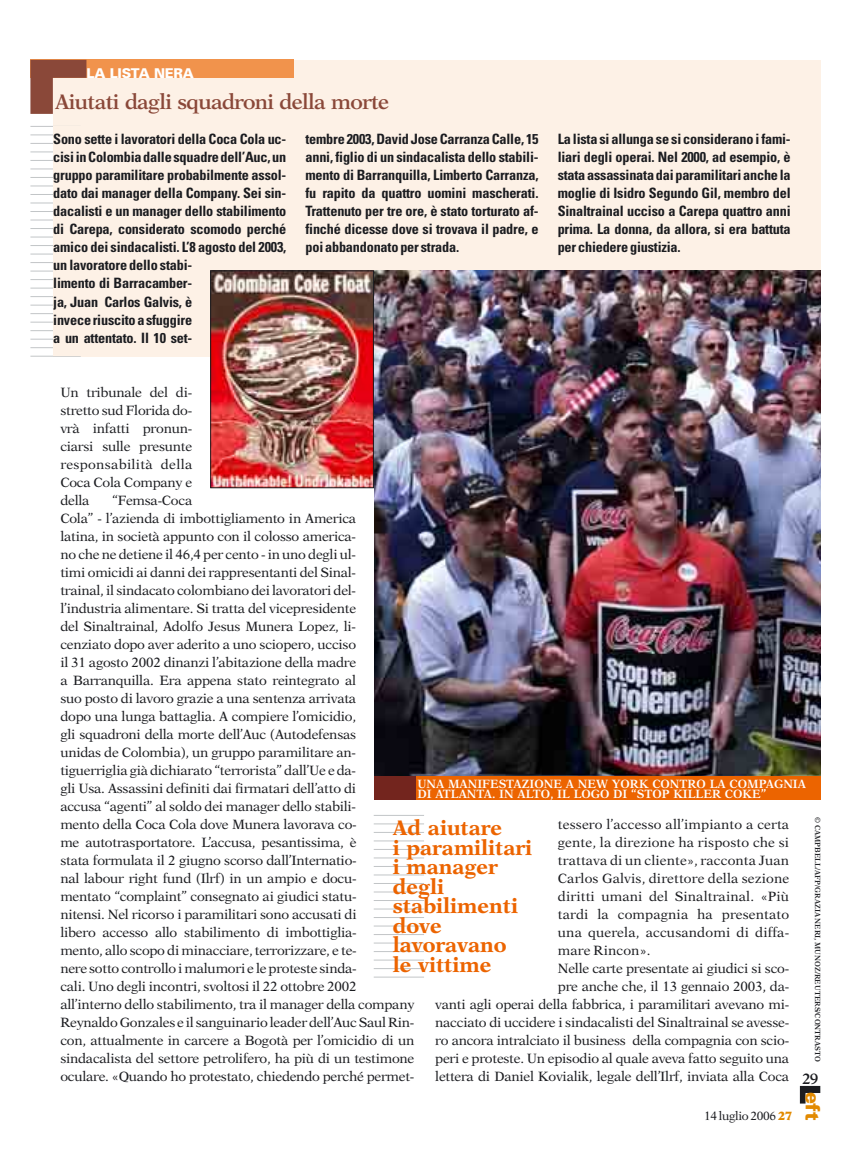
<style>
.page{position:relative;width:851px;height:1149px;background:#fff}
.page>*{position:absolute;margin:0;border:0;box-sizing:border-box;transform-origin:0 0}
.t1{font:700 21px/19.5px "New Aster";color:#ec6400}
.t2{font:600 21px "New Aster";letter-spacing:-.03em;color:#8a4839}
.t3{font:900 19.65px "Univers";color:#e28a00}
.t4{font:600 15px "New Aster";color:#1b1c20}
.t5{font:700 condensed 14.25px/18px "Univers";letter-spacing:-.015em;color:#1b1c20;text-align:justify}
.t6{font:13.5px/18px "New Aster";letter-spacing:-.015em;color:#1b1c20;text-align:justify}
.t7{font:13.5px "New Aster";letter-spacing:.01em;color:#1b1c20}
.t8{font:900 13.5px "Univers";letter-spacing:-.02em;color:#fff}
.t9{font:600 12px/10.5px "New Aster";color:#fff}
.t10{font:12px "New Aster";letter-spacing:-.03em;color:#1b1c20}
.t11{font:600 7.5px "New Aster";color:#1b1c20}
.s1{font-weight:900;color:#e28a00}
</style>
<div class="page">
<img style="left:30px;top:59px;width:791px;height:1045px">
<p class="t8" style="left:87px;top:68px;width:109px">LA LISTA NERA</p>
<h1 class="t2" style="left:55px;top:93px;width:335px">Aiutati dagli squadroni della morte</h1>
<p class="t5" style="left:53px;top:132px;width:234px;text-align:left">Sono sette i lavoratori della Coca Cola uc&shy;cisi in Colombia dalle squadre dell’Auc, un gruppo paramilitare probabilmente assol&shy;dato dai manager della Company. Sei sin&shy;dacalisti e un manager dello stabilimento di Carepa, considerato scomodo perché amico dei sindacalisti. L’8 agosto del 2003, un lavoratore dello stabi-<br>limento di Barracamber-<br>ja, Juan Carlos Galvis, è<br>invece riuscito a sfuggire<br>a un attentato. Il 10 set-</p>
<p class="t5" style="left:305px;top:132px;width:234px">tembre 2003, David Jose Carranza Calle, 15 anni, figlio di un sindacalista dello stabili&shy;mento di Barranquilla, Limberto Carranza, fu rapito da quattro uomini mascherati.<br>Trattenuto per tre ore, è stato torturato af&shy;finché dicesse dove si trovava il padre, e poi abbandonato per strada.</p>
<p class="t5" style="left:557px;top:132px;width:234px">La lista si allunga se si considerano i fami&shy;liari degli operai. Nel 2000, ad esempio, è stata assassinata dai paramilitari anche la moglie di Isidro Segundo Gil, membro del Sinaltrainal ucciso a Carepa quattro anni prima. La donna, da allora, si era battuta per chiedere giustizia.</p>
<p class="t6" style="left:60px;top:384px;width:133px">Un tribunale del di&shy;stretto sud Florida do&shy;vrà infatti pronun&shy;ciarsi sulle presunte responsabilità della Coca Cola Company e della</p>
<p class="t6" style="left:60px;top:492px;width:355px;text-align:left;text-indent:52px">“Femsa-Coca<br>Cola” - l’azienda di imbottigliamento in America<br>latina, in società appunto con il colosso america-<br>no che ne detiene il 46,4 per cento - in uno degli ul-<br>timi omicidi ai danni dei rappresentanti del Sinal-<br>trainal, il sindacato colombiano dei lavoratori del&shy;l’industria alimentare. Si tratta del vicepresidente<br>del Sinaltrainal, Adolfo Jesus Munera Lopez, li-<br>cenziato dopo aver aderito a uno sciopero, ucciso<br>il 31 agosto 2002 dinanzi l’abitazione della madre<br>a Barranquilla. Era appena stato reintegrato al<br>suo posto di lavoro grazie a una sentenza arrivata<br>dopo una lunga battaglia. A compiere l’omicidio,<br>gli squadroni della morte dell’Auc (Autodefensas<br>unidas de Colombia), un gruppo paramilitare an&shy;tiguerriglia già dichiarato “terrorista” dall’Ue e da-<br>gli Usa. Assassini definiti dai firmatari dell’atto di<br>accusa “agenti” al soldo dei manager dello stabili-<br>mento della Coca Cola dove Munera lavorava co-<br>me autotrasportatore. L’accusa, pesantissima, è<br>stata formulata il 2 giugno scorso dall’Internatio-<br>nal labour right fund (Ilrf) in un ampio e docu-<br>mentato “complaint” consegnato ai giudici statu-<br>nitensi. Nel ricorso i paramilitari sono accusati di<br>libero accesso allo stabilimento di imbottiglia-<br>mento, allo scopo di minacciare, terrorizzare, e te-<br>nere sotto controllo i malumori e le proteste sinda-<br>cali. Uno degli incontri, svoltosi il 22 ottobre 2002 all’interno dello stabilimento, tra il manager della company Reynaldo Gonzales e il sanguinario leader dell’Auc Saul Rin&shy;con, attualmente in carcere a Bogotà per l’omicidio di un sindacalista del settore petrolifero, ha più di un testimone oculare. «Quando ho protestato, chiedendo perché permet-</p>
<p class="t9" style="left:417px;top:778px;width:390px">UNA MANIFESTAZIONE A NEW YORK CONTRO LA COMPAGNIA<br>DI ATLANTA. IN ALTO, IL LOGO DI “STOP KILLER COKE”</p>
<h1 class="t1" style="left:392px;top:819px;width:141px">Ad aiutare<br>i paramilitari i manager degli stabilimenti dove lavoravano<br>le vittime</h1>
<p class="t11" style="left:820px;top:817px;width:246px;rotate:90deg">© CAMPBELL/AFP/GRAZIA NERI, MUNOZ/REUTERS/CONTRASTO</p>
<p class="t7" style="left:558px;top:818px;width:233px">tessero l’accesso all’impianto a certa</p>
<p class="t7" style="left:558px;top:836px;width:233px">gente, la direzione ha risposto che si</p>
<p class="t7" style="left:558px;top:854px;width:233px">trattava di un cliente», racconta Juan</p>
<p class="t7" style="left:558px;top:872px;width:233px">Carlos Galvis, direttore della sezione</p>
<p class="t7" style="left:558px;top:890px;width:233px">diritti umani del Sinaltrainal. «Più</p>
<p class="t7" style="left:558px;top:908px;width:233px">tardi la compagnia ha presentato</p>
<p class="t7" style="left:558px;top:926px;width:233px">una querela, accusandomi di diffa-</p>
<p class="t7" style="left:558px;top:944px;width:94px">mare Rincon».</p>
<p class="t6" style="left:558px;top:959px;width:233px">Nelle carte presentate ai giudici si sco-</p>
<p class="t6" style="left:558px;top:977px;width:233px">pre anche che, il 13 gennaio 2003, da-</p>
<p class="t6" style="left:435px;top:995px;width:355px">vanti agli operai della fabbrica, i paramilitari avevano mi-</p>
<p class="t6" style="left:435px;top:1013px;width:355px">nacciato di uccidere i sindacalisti del Sinaltrainal se avesse-</p>
<p class="t6" style="left:435px;top:1031px;width:355px">ro ancora intralciato il business della compagnia con scio-</p>
<p class="t6" style="left:435px;top:1049px;width:355px">peri e proteste. Un episodio al quale aveva fatto seguito una</p>
<p class="t6" style="left:435px;top:1067px;width:355px">lettera di Daniel Kovialik, legale dell’Ilrf, inviata alla Coca</p>
<p class="t4" style="left:802px;top:1072px;width:18px">29</p>
<p class="t10" style="left:704px;top:1109px;width:90px">14 luglio 2006 <span class="s1">27</span></p>
<h2 class="t3" style="left:820px;top:1091px;width:29px;rotate:90deg">eft</h2>
</div>
